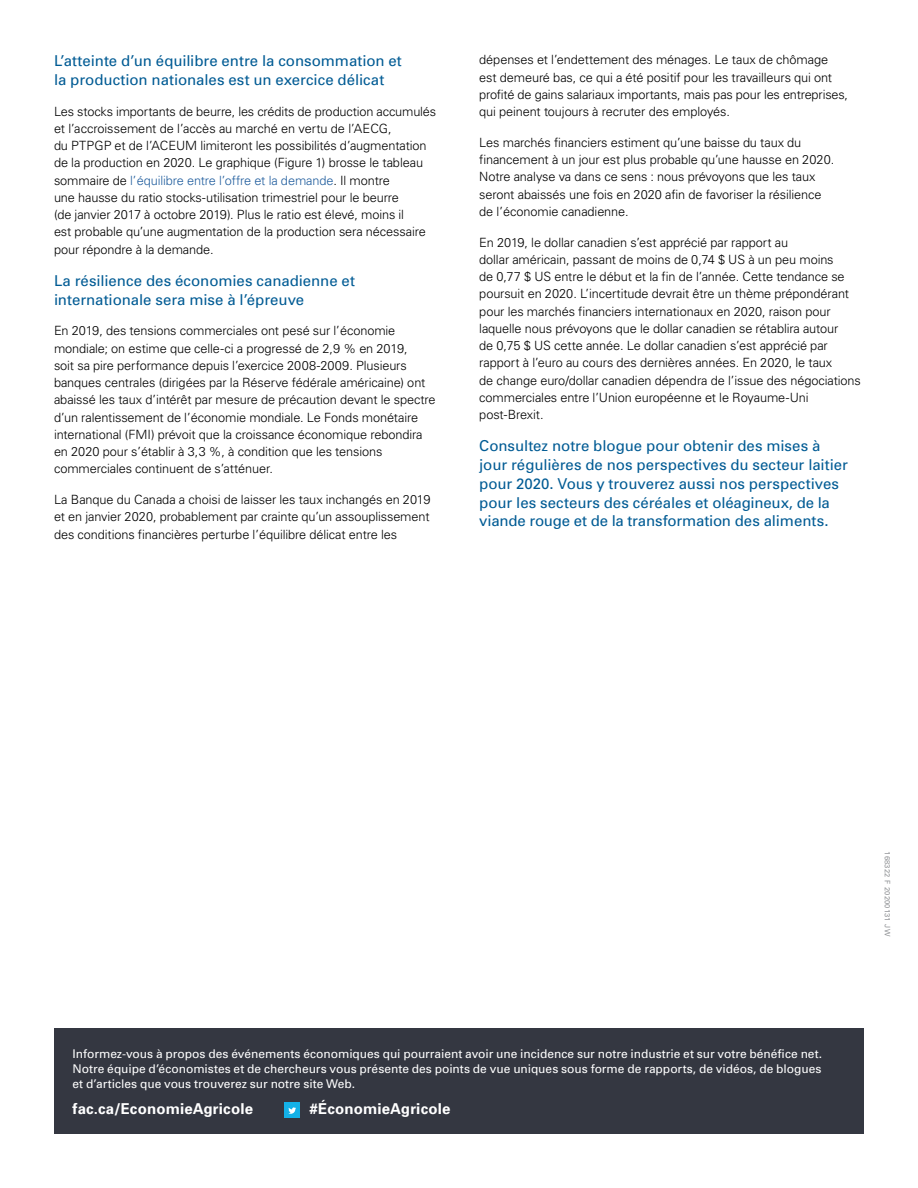
<style>
.page{position:relative;width:918px;height:1188px;background:#fff}
.page>*{position:absolute;margin:0;border:0;box-sizing:border-box;transform-origin:0 0}
.t1{font:15px/18.8px "Univers";letter-spacing:-.005em;color:#005b94}
.t2{font:700 15px "Univers";letter-spacing:.01em;color:#fff}
.t3{font:300 12.75px/17.2px "Univers";letter-spacing:-.01em;color:#000}
.t4{font:12px/15px "Univers";color:#fff;text-align:justify}
.t5{font:7.5px "Univers";letter-spacing:.025em;color:#939598}
.s1{color:#215e9e}
</style>
<div class="page">
<div style="left:54px;top:1029px;width:810px;height:105px;background:#343741"></div>
<div style="left:284px;top:1102px;width:16px;height:16px;background:#14b1e7"></div>
<svg style="left:288px;top:1107px;width:8px;height:7px"></svg>
<p class="t1" style="left:54px;top:51px;width:349px">L’atteinte d’un équilibre entre la consommation et la production nationales est un exercice délicat</p>
<p class="t3" style="left:54px;top:102px;width:384px">Les stocks importants de beurre, les crédits de production accumulés et l’accroissement de l’accès au marché en vertu de l’AECG,<br>du PTPGP et de l’ACEUM limiteront les possibilités d’augmentation de la production en 2020. Le graphique (Figure 1) brosse le tableau sommaire de <span class="s1">l’équilibre entre l’offre et la demande</span>. Il montre<br>une hausse du ratio stocks-utilisation trimestriel pour le beurre<br>(de janvier 2017 à octobre 2019). Plus le ratio est élevé, moins il<br>est probable qu’une augmentation de la production sera nécessaire pour répondre à la demande.</p>
<p class="t1" style="left:54px;top:271px;width:303px">La résilience des économies canadienne et internationale sera mise à l’épreuve</p>
<p class="t3" style="left:54px;top:322px;width:383px">En 2019, des tensions commerciales ont pesé sur l’économie mondiale; on estime que celle-ci a progressé de 2,9 % en 2019,<br>soit sa pire performance depuis l’exercice 2008-2009. Plusieurs banques centrales (dirigées par la Réserve fédérale américaine) ont abaissé les taux d’intérêt par mesure de précaution devant le spectre d’un ralentissement de l’économie mondiale. Le Fonds monétaire international (FMI) prévoit que la croissance économique rebondira en 2020 pour s’établir à 3,3 %, à condition que les tensions commerciales continuent de s’atténuer.</p>
<p class="t3" style="left:54px;top:491px;width:378px;text-align:justify">La Banque du Canada a choisi de laisser les taux inchangés en 2019 et en janvier 2020, probablement par crainte qu’un assouplissement des conditions financières perturbe l’équilibre délicat entre les</p>
<p class="t3" style="left:479px;top:51px;width:370px">dépenses et l’endettement des ménages. Le taux de chômage est demeuré bas, ce qui a été positif pour les travailleurs qui ont profité de gains salariaux importants, mais pas pour les entreprises, qui peinent toujours à recruter des employés.</p>
<p class="t3" style="left:479px;top:133px;width:357px">Les marchés financiers estiment qu’une baisse du taux du financement à un jour est plus probable qu’une hausse en 2020.<br>Notre analyse va dans ce sens : nous prévoyons que les taux seront abaissés une fois en 2020 afin de favoriser la résilience de l’économie canadienne.</p>
<p class="t3" style="left:479px;top:233px;width:383px">En 2019, le dollar canadien s’est apprécié par rapport au<br>dollar américain, passant de moins de 0,74 $ US à un peu moins<br>de 0,77 $ US entre le début et la fin de l’année. Cette tendance se poursuit en 2020. L’incertitude devrait être un thème prépondérant pour les marchés financiers internationaux en 2020, raison pour laquelle nous prévoyons que le dollar canadien se rétablira autour<br>de 0,75 $ US cette année. Le dollar canadien s’est apprécié par rapport à l’euro au cours des dernières années. En 2020, le taux<br>de change euro/dollar canadien dépendra de l’issue des négociations commerciales entre l’Union européenne et le Royaume-Uni post-Brexit.</p>
<p class="t1" style="left:479px;top:436px;width:370px">Consultez notre blogue pour obtenir des mises à jour régulières de nos perspectives du secteur laitier pour 2020. Vous y trouverez aussi nos perspectives pour les secteurs des céréales et oléagineux, de la viande rouge et de la transformation des aliments.</p>
<p class="t4" style="left:73px;top:1046px;width:751px">Informez-vous à propos des événements économiques qui pourraient avoir une incidence sur notre industrie et sur votre bénéfice net.<br>Notre équipe d’économistes et de chercheurs vous présente des points de vue uniques sous forme de rapports, de vidéos, de blogues et d’articles que vous trouverez sur notre site Web.</p>
<p class="t2" style="left:73px;top:1099px;width:182px">fac.ca/EconomieAgricole</p>
<p class="t2" style="left:310px;top:1099px;width:142px">#ÉconomieAgricole</p>
<p class="t5" style="left:892px;top:851px;width:86px;rotate:90deg">168322 F 20200131 JW</p>
</div>
